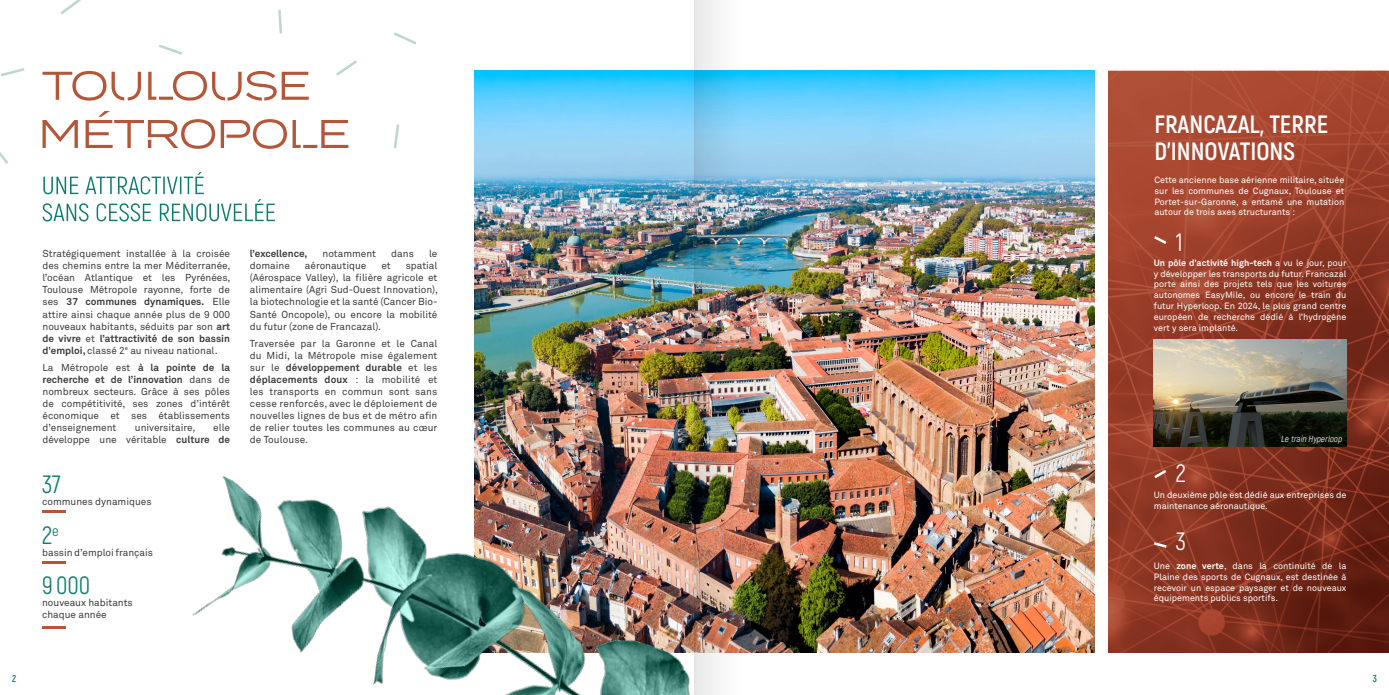
<style>
.page{position:relative;width:1389px;height:695px;background:#fff}
.page>*{position:absolute;margin:0;border:0;box-sizing:border-box;transform-origin:0 0}
.t1{font:700 25px/27px "Akrobat";color:#fff}
.t2{font:25px "Akrobat";color:#117c6e}
.t3{font:25px "Akrobat";color:#fff}
.t4{font:10px/12px "Akkurat Pro";color:#3c3c3b;text-align:justify}
.t5{font:700 10px "Akkurat Pro";color:#3c3c3b}
.t6{font:700 10px "Akrobat";color:#117c6e}
.t7{font:9px/10.8px "Akkurat Pro";color:#fff;text-align:justify}
.t8{font:italic 9px "Akrobat";color:#fff}
.s1{font-weight:700}
</style>
<div class="page">
<svg style="left:1108px;top:71px;width:281px;height:581px;background:#8f3926"></svg>
<img style="left:475px;top:71px;width:619px;height:581px">
<svg style="left:159px;top:44px;width:23px;height:11px"></svg>
<svg style="left:60px;top:0;width:21px;height:14px"></svg>
<svg style="left:394px;top:32px;width:23px;height:13px"></svg>
<svg style="left:336px;top:60px;width:21px;height:16px"></svg>
<svg style="left:1px;top:68px;width:24px;height:9px"></svg>
<svg style="left:278px;top:9px;width:4px;height:25px"></svg>
<svg style="left:0;top:152px;width:8px;height:12px"></svg>
<svg style="left:393px;top:124px;width:7px;height:25px"></svg>
<img style="left:1154px;top:339px;width:192px;height:107px">
<svg style="left:1151px;top:234px;width:18px;height:12px"></svg>
<img style="left:42px;top:342px;width:810px;height:352px">
<svg style="left:43px;top:172px;width:232px;height:49px"></svg>
<svg style="left:43px;top:71px;width:266px;height:30px"></svg>
<hr style="left:124px;top:90px;width:3px;height:24px;background:#fff">
<hr style="left:125px;top:90px;width:3px;height:24px;background:#fff">
<hr style="left:156px;top:91px;width:3px;height:23px;background:#fff">
<hr style="left:262px;top:94px;width:2px;height:24px;background:#fff">
<hr style="left:225px;top:94px;width:2px;height:24px;background:#fff">
<svg style="left:43px;top:111px;width:305px;height:38px"></svg>
<svg style="left:1151px;top:467px;width:18px;height:13px"></svg>
<svg style="left:1151px;top:540px;width:18px;height:9px"></svg>
<img style="left:694px;top:0;width:46px;height:694px">
<h1 class="t1" style="left:1154px;top:111px;width:175px">FRANCAZAL, TERRE<br>D’INNOVATIONS</h1>
<p class="t4" style="left:43px;top:248px;width:190px">Stratégiquement installée à la croisée des chemins entre la mer Méditerranée, l’océan Atlantique et les Pyrénées, Toulouse Métropole rayonne, forte de ses <span class="s1">37 communes dynamiques.</span> Elle attire ainsi chaque année plus de 9 000 nouveaux habitants, séduits par son <span class="s1">art de vivre</span> et <span class="s1">l’attractivité de son bassin d’emploi,</span> classé 2<sup>e</sup> au niveau national.</p>
<p class="t4" style="left:43px;top:362px;width:189px">La Métropole est <span class="s1">à la pointe de la recherche et de l’innovation</span> dans de nombreux secteurs. Grâce à ses pôles de compétitivité, ses zones d’intérêt économique et ses établissements d’enseignement</p>
<p class="t4" style="left:43px;top:422px;width:189px;text-align:right">elle<br>développe une véritable <span class="s1">culture de</span></p>
<p class="t4" style="left:135px;top:422px;width:62px">universitaire,</p>
<h1 class="t2" style="left:42px;top:469px;width:20px">37</h1>
<p class="t4" style="left:42px;top:496px;width:111px">communes dynamiques</p>
<h1 class="t2" style="left:42px;top:520px;width:18px">2<sup>e</sup></h1>
<p class="t4" style="left:42px;top:546px;width:112px">bassin d’emploi français</p>
<h1 class="t2" style="left:42px;top:570px;width:50px">9 000</h1>
<p class="t4" style="left:42px;top:597px;width:92px">nouveaux habitants chaque année</p>
<p class="t5" style="left:250px;top:248px;width:59px">l’excellence,</p>
<p class="t4" style="left:323px;top:248px;width:55px">notamment</p>
<p class="t4" style="left:391px;top:248px;width:24px">dans</p>
<p class="t4" style="left:429px;top:248px;width:10px">le</p>
<p class="t4" style="left:250px;top:260px;width:41px">domaine</p>
<p class="t4" style="left:305px;top:260px;width:63px">aéronautique</p>
<p class="t4" style="left:381px;top:260px;width:11px">et</p>
<p class="t4" style="left:250px;top:260px;width:190px;text-indent:156px">spatial (Aérospace Valley), la filière agricole et alimentaire (Agri Sud-Ouest Innovation), la biotechnologie et la santé (Cancer Bio-Santé Oncopole), ou encore la mobilité du futur (zone de Francazal).</p>
<p class="t4" style="left:250px;top:338px;width:189px">Traversée par la Garonne et le Canal du Midi, la Métropole mise également sur le <span class="s1">développement durable</span> et les <span class="s1">déplacements doux</span> : la mobilité et les transports en commun sont sans cesse renforcés, avec le déploiement de nouvelles lignes de bus et de métro afin de relier toutes les communes au cœur de Toulouse.</p>
<p class="t7" style="left:1154px;top:175px;width:191px">Cette ancienne base aérienne militaire, située sur les communes de Cugnaux, Toulouse et Portet-sur-Garonne, a entamé une mutation autour de trois axes structurants :</p>
<h1 class="t3" style="left:1176px;top:227px;width:8px">1</h1>
<p class="t7" style="left:1154px;top:257px;width:194px"><span class="s1">Un pôle d’activité high-tech</span> a vu le jour, pour y développer les transports du futur. Francazal porte ainsi des projets tels que les voitures autonomes EasyMile, ou encore le train du futur Hyperloop. En 2024, le plus grand centre européen de recherche dédié à l’hydrogène vert y sera implanté.</p>
<h1 class="t3" style="left:1176px;top:458px;width:12px">2</h1>
<p class="t8" style="left:1281px;top:433px;width:64px">Le train Hyperloop</p>
<p class="t7" style="left:1154px;top:490px;width:194px">Un deuxième pôle est dédié aux entreprises de maintenance aéronautique.</p>
<h1 class="t3" style="left:1176px;top:526px;width:12px">3</h1>
<p class="t7" style="left:1154px;top:560px;width:194px">Une <span class="s1">zone verte</span>, dans la continuité de la Plaine des sports de Cugnaux, est destinée à recevoir un espace paysager et de nouveaux équipements publics sportifs.</p>
<p class="t6" style="left:12px;top:672px;width:6px">2</p>
<p class="t6" style="left:1373px;top:672px;width:6px">3</p>
</div>
